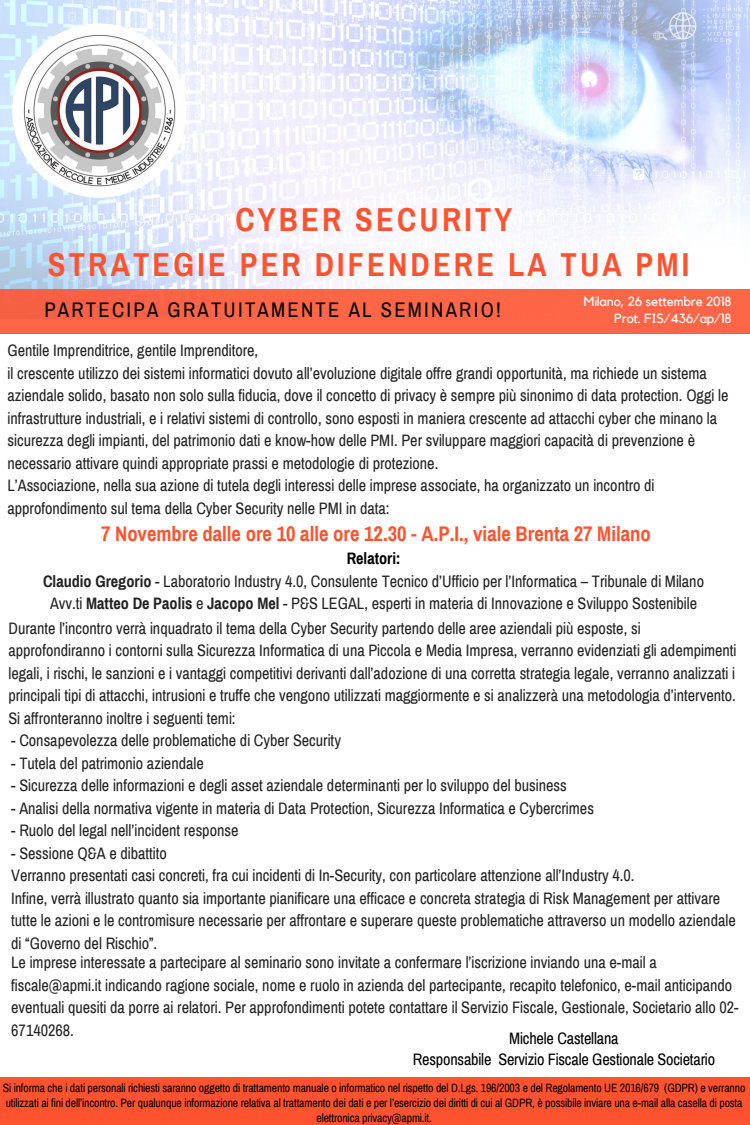
<style>
.page{position:relative;width:750px;height:1125px;background:#fff}
.page>*{position:absolute;margin:0;border:0;box-sizing:border-box;transform-origin:0 0}
.t1{font:700 32.38px/45px "Archivo Narrow";letter-spacing:.1em;color:#ff5330;text-align:center}
.t2{font:700 20.62px "Archivo Narrow";color:#ff5330}
.t3{font:20.62px "Archivo Narrow";letter-spacing:.11em;color:#000}
.t4{font:16.25px/22.5px "Archivo Narrow";color:#222}
.t5{font:16.25px/21.5px "Archivo Narrow";letter-spacing:-.01em;color:#000;text-align:center}
.t6{font:13.25px/16.9px "Kollektif";letter-spacing:-.01em;color:#fff;text-align:right}
.t7{font:11.75px/15px "Archivo Narrow";letter-spacing:-.01em;color:#000;text-align:center}
.s1{font-weight:700;color:#000}
.s2{font-weight:700}
</style>
<div class="page">
<img style="left:0;top:0;width:750px;height:290px">
<div style="left:0;top:1077px;width:750px;height:48px;background:#ff5330"></div>
<div style="left:0;top:290px;width:750px;height:44px;background:#fe6647"></div>
<img style="left:12px;top:23px;width:175px;height:175px;border-radius:50%">
<h1 class="t1" style="left:48px;top:197px;width:643px">CYBER SECURITY<br>STRATEGIE PER DIFENDERE LA TUA PMI</h1>
<p class="t6" style="left:584px;top:293px;width:149px">Milano, 26 settembre 2018<br>Prot. FIS/436/ap/18</p>
<p class="t3" style="left:44px;top:299px;width:458px">PARTECIPA GRATUITAMENTE AL SEMINARIO!</p>
<p class="t4" style="left:8px;top:340px;width:722px">Gentile Imprenditrice, gentile Imprenditore,<br>il crescente utilizzo dei sistemi informatici dovuto all’evoluzione digitale offre grandi opportunità, ma richiede un sistema aziendale solido, basato non solo sulla fiducia, dove il concetto di privacy è sempre più sinonimo di data protection. Oggi le infrastrutture industriali, e i relativi sistemi di controllo, sono esposti in maniera crescente ad attacchi cyber che minano la sicurezza degli impianti, del patrimonio dati e know-how delle PMI. Per sviluppare maggiori capacità di prevenzione è necessario attivare quindi appropriate prassi e metodologie di protezione.<br>L’Associazione, nella sua azione di tutela degli interessi delle imprese associate, ha organizzato un incontro di approfondimento sul tema della Cyber Security nelle PMI in data:</p>
<p class="t2" style="left:101px;top:523px;width:551px">7 Novembre dalle ore 10 alle ore 12.30 - A.P.I., viale Brenta 27 Milano</p>
<p class="t4" style="left:43px;top:548px;width:663px;text-align:center"><span class="s1">Relatori:<br></span><span class="s2">Claudio Gregorio</span> - Laboratorio Industry 4.0, Consulente Tecnico d’Ufficio per l’Informatica – Tribunale di Milano<br>Avv.ti <span class="s2">Matteo De Paolis</span> e <span class="s2">Jacopo Mel</span> - P&amp;S LEGAL, esperti in materia di Innovazione e Sviluppo Sostenibile</p>
<p class="t4" style="left:8px;top:617px;width:730px">Durante l’incontro verrà inquadrato il tema della Cyber Security partendo delle aree aziendali più esposte, si approfondiranno i contorni sulla Sicurezza Informatica di una Piccola e Media Impresa, verranno evidenziati gli adempimenti legali, i rischi, le sanzioni e i vantaggi competitivi derivanti dall’adozione di una corretta strategia legale, verranno analizzati i principali tipi di attacchi, intrusioni e truffe che vengono utilizzati maggiormente e si analizzerà una metodologia d’intervento.<br>Si affronteranno inoltre i seguenti temi:</p>
<p class="t4" style="left:11px;top:730px;width:331px">- Consapevolezza delle problematiche di Cyber Security</p>
<p class="t4" style="left:11px;top:752px;width:194px">- Tutela del patrimonio aziendale</p>
<p class="t4" style="left:11px;top:775px;width:557px">- Sicurezza delle informazioni e degli asset aziendale determinanti per lo sviluppo del business</p>
<p class="t4" style="left:11px;top:797px;width:584px">- Analisi della normativa vigente in materia di Data Protection, Sicurezza Informatica e Cybercrimes</p>
<p class="t4" style="left:11px;top:820px;width:229px">- Ruolo del legal nell’incident response</p>
<p class="t4" style="left:11px;top:842px;width:726px">- Sessione Q&amp;A e dibattito<br>Verranno presentati casi concreti, fra cui incidenti di In-Security, con particolare attenzione all’Industry 4.0.<br>Infine, verrà illustrato quanto sia importante pianificare una efficace e concreta strategia di Risk Management per attivare tutte le azioni e le contromisure necessarie per affrontare e superare queste problematiche attraverso un modello aziendale di “Governo del Rischio”.</p>
<p class="t4" style="left:11px;top:952px;width:729px">Le imprese interessate a partecipare al seminario sono invitate a confermare l’iscrizione inviando una e-mail a fiscale@apmi.it indicando ragione sociale, nome e ruolo in azienda del partecipante, recapito telefonico, e-mail anticipando eventuali quesiti da porre ai relatori. Per approfondimenti potete contattare il Servizio Fiscale, Gestionale, Societario allo 02- 67140268.</p>
<p class="t5" style="left:413px;top:1028px;width:304px">Michele Castellana<br>Responsabile Servizio Fiscale Gestionale Societario</p>
<p class="t7" style="left:3px;top:1080px;width:744px">Si informa che i dati personali richiesti saranno oggetto di trattamento manuale o informatico nel rispetto del D.Lgs. 196/2003 e del Regolamento UE 2016/679 (GDPR) e verranno utilizzati ai fini dell’incontro. Per qualunque informazione relativa al trattamento dei dati e per l’esercizio dei diritti di cui al GDPR, è possibile inviare una e-mail alla casella di posta elettronica privacy@apmi.it.</p>
</div>
